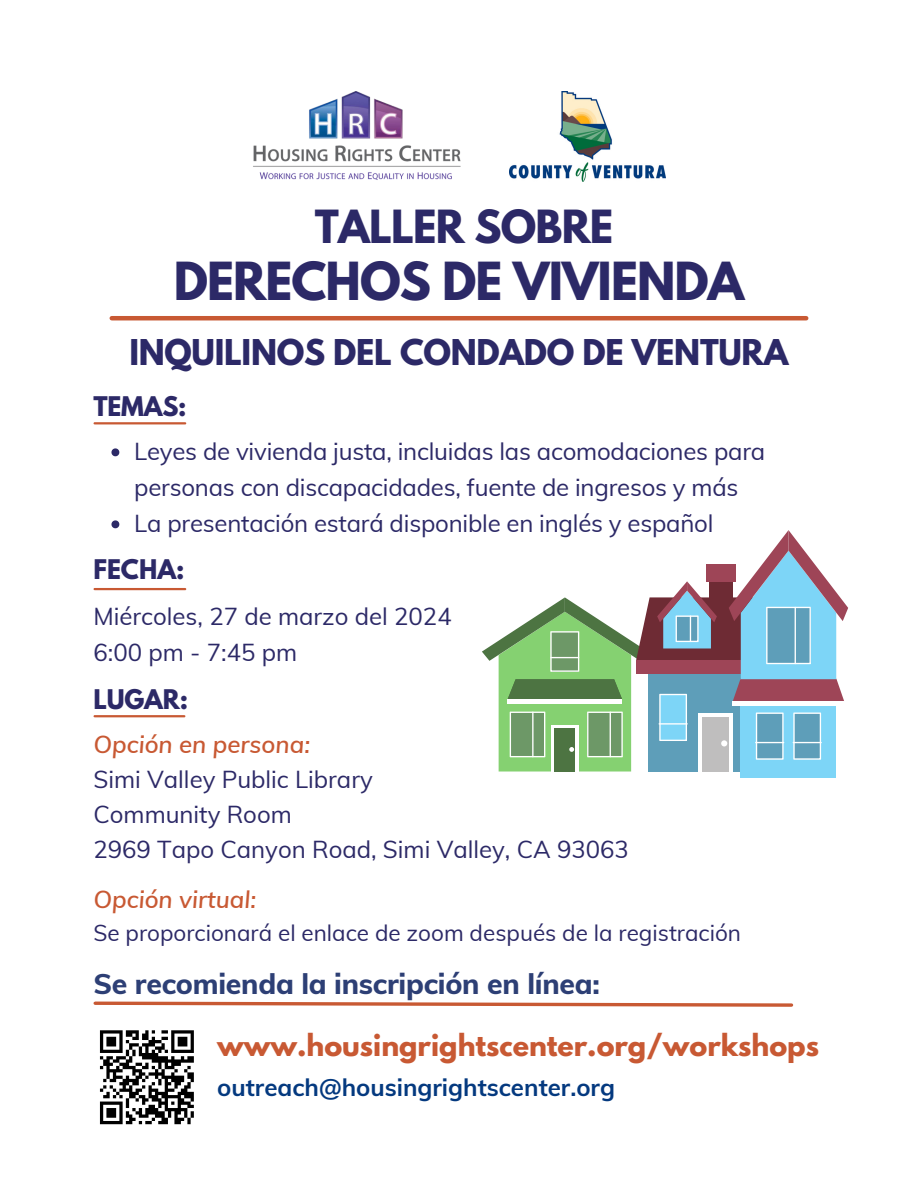
<style>
.page{position:relative;width:918px;height:1188px;background:#fff}
.page>*{position:absolute;margin:0;border:0;box-sizing:border-box;transform-origin:0 0}
.t1{font:700 46.5px "League Spartan";letter-spacing:-.02em;color:#2c2967}
.t2{font:700 40.5px "League Spartan";letter-spacing:-.02em;color:#2c2967}
.t3{font:700 31.5px "League Spartan";letter-spacing:-.01em;color:#2c2967}
.t4{font:800 28.35px "Muli";letter-spacing:-.01em;color:#2d3f75}
.t5{font:700 27px "League Spartan";color:#c85933}
.t6{font:24px/36px "Muli";letter-spacing:-.01em;color:#2c2967}
.t7{font:700 24px "Muli";color:#04397f}
.t8{font:italic 600 24px "Muli";color:#c85933}
.t9{font:700 24px "League Spartan";letter-spacing:-.01em;color:#2c2967}
.t10{font:22.5px "Muli";color:#2c2967}
</style>
<div class="page">
<hr style="left:95px;top:422px;width:90px;height:2px;background:#c85933">
<svg style="left:111px;top:448px;width:8px;height:8px"></svg>
<svg style="left:111px;top:520px;width:8px;height:8px"></svg>
<hr style="left:112px;top:316px;width:694px;height:4px;background:#c85933">
<img style="left:253px;top:92px;width:208px;height:88px">
<img style="left:509px;top:92px;width:157px;height:90px">
<hr style="left:95px;top:715px;width:89px;height:2px;background:#c85933">
<hr style="left:95px;top:588px;width:90px;height:2px;background:#c85933">
<svg style="left:99px;top:1030px;width:95px;height:95px"></svg>
<svg style="left:93px;top:1001px;width:701px;height:6px"></svg>
<div style="left:741px;top:679px;width:95px;height:99px;background:#7dd5f7"></div>
<svg style="left:482px;top:530px;width:366px;height:242px"></svg>
<hr style="left:795px;top:607px;width:1px;height:57px;background:#fff">
<h1 class="t2" style="left:315px;top:206px;width:300px">TALLER SOBRE</h1>
<h2 class="t1" style="left:174px;top:258px;width:572px">DERECHOS DE VIVIENDA</h2>
<h5 class="t3" style="left:129px;top:337px;width:661px">INQUILINOS DEL CONDADO DE VENTURA</h5>
<p class="t9" style="left:93px;top:394px;width:95px">TEMAS:</p>
<p class="t6" style="left:134px;top:433px;width:632px">Leyes de vivienda justa, incluidas las acomodaciones para personas con discapacidades, fuente de ingresos y más</p>
<h1 class="t6" style="left:134px;top:505px;width:581px">La presentación estará disponible en inglés y español</h1>
<p class="t9" style="left:93px;top:557px;width:93px">FECHA:</p>
<p class="t6" style="left:93px;top:598px;width:360px">Miércoles, 27 de marzo del 2024</p>
<p class="t6" style="left:93px;top:634px;width:205px">6:00 pm - 7:45 pm</p>
<p class="t9" style="left:93px;top:687px;width:96px">LUGAR:</p>
<h5 class="t8" style="left:93px;top:729px;width:218px">Opción en persona:</h5>
<p class="t6" style="left:93px;top:761px;width:281px">Simi Valley Public Library</p>
<p class="t6" style="left:93px;top:796px;width:200px">Community Room</p>
<h5 class="t6" style="left:93px;top:831px;width:537px">2969 Tapo Canyon Road, Simi Valley, CA 93063</h5>
<p class="t8" style="left:93px;top:884px;width:164px">Opción virtual:</p>
<p class="t10" style="left:93px;top:918px;width:649px">Se proporcionará el enlace de zoom después de la registración</p>
<p class="t4" style="left:93px;top:966px;width:508px">Se recomienda la inscripción en línea:</p>
<h3 class="t5" style="left:217px;top:1032px;width:603px">www.housingrightscenter.org/workshops</h3>
<h3 class="t7" style="left:217px;top:1072px;width:399px">outreach@housingrightscenter.org</h3>
</div>
